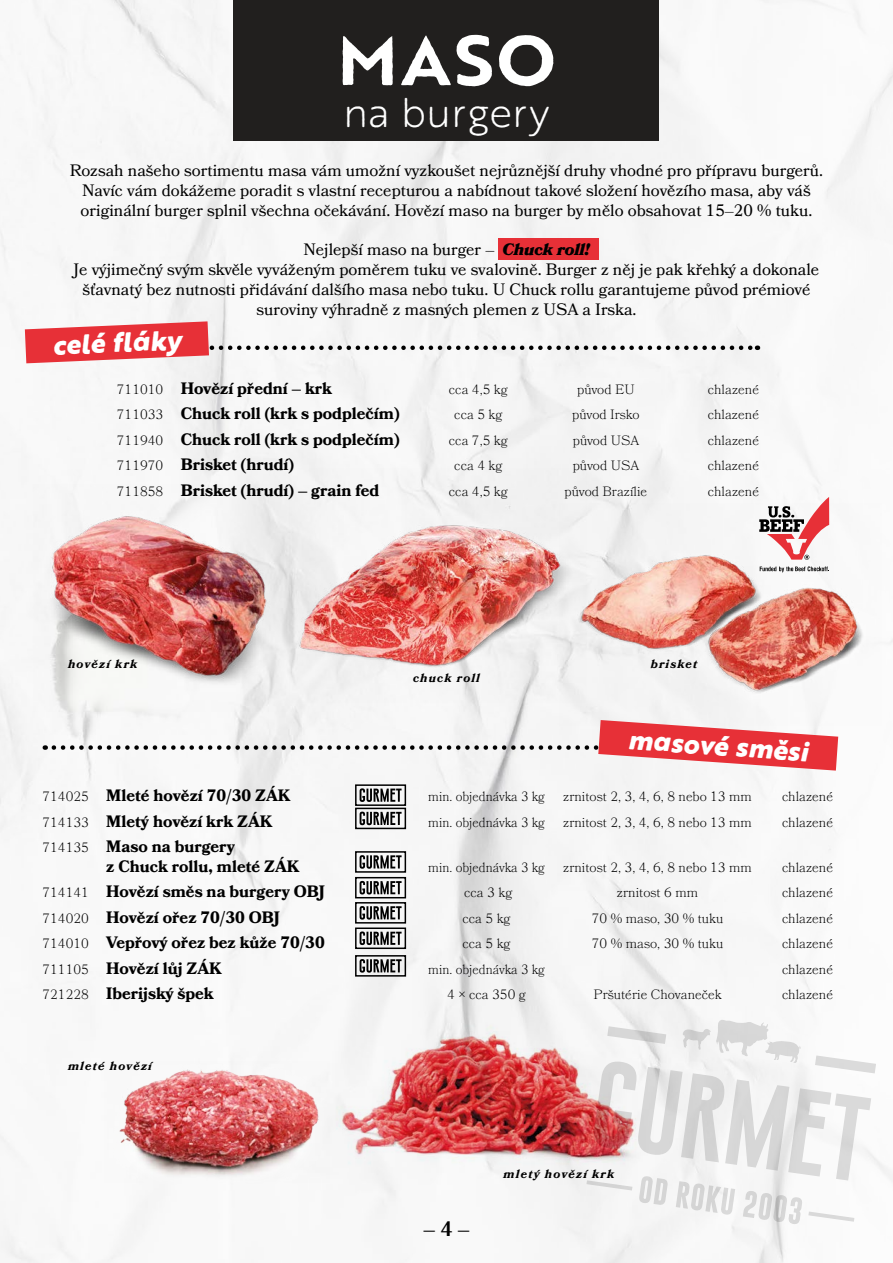
<style>
.page{position:relative;width:893px;height:1263px;background:#fff}
.page>*{position:absolute;margin:0;border:0;box-sizing:border-box;transform-origin:0 0}
.t1{font:700 68.4px "Brother 1816 Printed";color:#fff;scale:1.05 1}
.t2{font:300 40.5px "Brother 1816 Printed";color:#fff}
.t3{font:italic 800 27px "Brother 1816 Printed";color:#fff}
.t4{font:600 21px "Bookmania";color:#000}
.t5{font:16.5px/19.8px "Bookmania";color:#000;text-align:center}
.t6{font:700 16.5px/19.5px "Bookmania";color:#000}
.t7{font:300 13.5px "Bookmania";color:#000}
.t8{font:300 13.5px "Bookmania";color:#000;scale:.95 1}
.t9{font:italic 700 12px "Bookmania";letter-spacing:.1em;color:#000}
.s1{font-weight:900;font-style:italic}
.s2{font-weight:300;font-size:13.5px}
</style>
<div class="page">
<img style="left:0;top:0;width:893px;height:1263px">
<div style="left:498px;top:239px;width:101px;height:21px;background:#e73037"></div>
<div style="left:234px;top:0;width:425px;height:141px;background:#211f1e"></div>
<img style="left:34px;top:485px;width:255px;height:226px">
<img style="left:560px;top:504px;width:322px;height:222px">
<img style="left:289px;top:469px;width:297px;height:233px">
<svg style="left:759px;top:497px;width:70px;height:63px"></svg>
<svg style="left:760px;top:566px;width:69px;height:6px"></svg>
<img style="left:104px;top:1061px;width:225px;height:122px">
<img style="left:333px;top:1002px;width:315px;height:171px">
<svg style="left:586px;top:1019px;width:290px;height:205px"></svg>
<svg style="left:54px;top:720px;width:784px;height:51px"></svg>
<div style="left:355px;top:784px;width:51px;height:22px;border:2px solid #000"></div>
<svg style="left:360px;top:788px;width:42px;height:14px"></svg>
<div style="left:355px;top:808px;width:51px;height:21px;border:2px solid #000"></div>
<svg style="left:360px;top:812px;width:42px;height:13px"></svg>
<div style="left:355px;top:851px;width:51px;height:22px;border:2px solid #000"></div>
<svg style="left:360px;top:855px;width:42px;height:14px"></svg>
<div style="left:355px;top:877px;width:51px;height:21px;border:2px solid #000"></div>
<svg style="left:360px;top:881px;width:42px;height:13px"></svg>
<div style="left:355px;top:902px;width:51px;height:21px;border:2px solid #000"></div>
<svg style="left:360px;top:906px;width:42px;height:13px"></svg>
<div style="left:355px;top:927px;width:51px;height:22px;border:2px solid #000"></div>
<svg style="left:360px;top:931px;width:42px;height:14px"></svg>
<div style="left:355px;top:955px;width:51px;height:21px;border:2px solid #000"></div>
<svg style="left:360px;top:959px;width:42px;height:14px"></svg>
<svg style="left:25px;top:321px;width:733px;height:42px"></svg>
<h1 class="t1" style="left:337px;top:8px;width:210px">MASO</h1>
<h2 class="t2" style="left:343px;top:83px;width:208px">na burgery</h2>
<p class="t5" style="left:70px;top:160px;width:755px">Rozsah našeho sortimentu masa vám umožní vyzkoušet nejrůznější druhy vhodné pro přípravu burgerů.<br>Navíc vám dokážeme poradit s vlastní recepturou a nabídnout takové složení hovězího masa, aby váš originální burger splnil všechna očekávání. Hovězí maso na burger by mělo obsahovat 15–20 % tuku.</p>
<p class="t5" style="left:74px;top:240px;width:747px">Nejlepší maso na burger – <span class="s1">Chuck roll!<br></span>Je výjimečný svým skvěle vyváženým poměrem tuku ve svalovině. Burger z něj je pak křehký a dokonale šťavnatý bez nutnosti přidávání dalšího masa nebo tuku. U Chuck rollu garantujeme původ prémiové suroviny výhradně z masných plemen z USA a Irska.</p>
<h3 class="t3" style="left:52px;top:324px;width:130px;rotate:-2deg">celé fláky</h3>
<p class="t6" style="left:117px;top:378px;width:217px"><span class="s2">711010</span> Hovězí přední – krk</p>
<p class="t7" style="left:449px;top:381px;width:60px">cca 4,5 kg</p>
<p class="t7" style="left:577px;top:381px;width:59px">původ EU</p>
<p class="t7" style="left:708px;top:381px;width:53px">chlazené</p>
<p class="t6" style="left:117px;top:404px;width:284px"><span class="s2">711033</span> Chuck roll (krk s podplečím)</p>
<p class="t7" style="left:454px;top:406px;width:50px">cca 5 kg</p>
<p class="t7" style="left:572px;top:406px;width:69px">původ Irsko</p>
<p class="t7" style="left:708px;top:406px;width:53px">chlazené</p>
<p class="t6" style="left:117px;top:429px;width:284px"><span class="s2">711940</span> Chuck roll (krk s podplečím)</p>
<p class="t7" style="left:449px;top:432px;width:60px">cca 7,5 kg</p>
<p class="t7" style="left:573px;top:432px;width:68px">původ USA</p>
<p class="t7" style="left:708px;top:432px;width:53px">chlazené</p>
<p class="t6" style="left:117px;top:455px;width:179px"><span class="s2">711970</span> Brisket (hrudí)</p>
<p class="t7" style="left:454px;top:457px;width:50px">cca 4 kg</p>
<p class="t7" style="left:573px;top:457px;width:68px">původ USA</p>
<p class="t7" style="left:708px;top:457px;width:53px">chlazené</p>
<p class="t6" style="left:117px;top:480px;width:264px"><span class="s2">711858</span> Brisket (hrudí) – grain fed</p>
<p class="t7" style="left:449px;top:483px;width:60px">cca 4,5 kg</p>
<p class="t7" style="left:565px;top:483px;width:84px">původ Brazílie</p>
<p class="t7" style="left:708px;top:483px;width:53px">chlazené</p>
<p class="t9" style="left:68px;top:657px;width:71px">hovězí krk</p>
<p class="t9" style="left:413px;top:671px;width:68px">chuck roll</p>
<p class="t9" style="left:651px;top:657px;width:48px">brisket</p>
<h3 class="t3" style="left:630px;top:718px;width:182px;rotate:4deg">masové směsi</h3>
<p class="t6" style="left:43px;top:786px;width:249px"><span class="s2">714025</span> Mleté hovězí 70/30 ZÁK</p>
<p class="t8" style="left:428px;top:788px;width:124px">min. objednávka 3 kg</p>
<p class="t7" style="left:563px;top:788px;width:190px">zrnitost 2, 3, 4, 6, 8 nebo 13 mm</p>
<p class="t7" style="left:782px;top:788px;width:53px">chlazené</p>
<p class="t6" style="left:43px;top:811px;width:232px"><span class="s2">714133</span> Mletý hovězí krk ZÁK</p>
<p class="t8" style="left:428px;top:814px;width:124px">min. objednávka 3 kg</p>
<p class="t7" style="left:563px;top:814px;width:190px">zrnitost 2, 3, 4, 6, 8 nebo 13 mm</p>
<p class="t7" style="left:782px;top:814px;width:53px">chlazené</p>
<p class="t6" style="left:106px;top:837px;width:195px;text-indent:-64px"><span class="s2">714135</span> Maso na burgery<br>z Chuck rollu, mleté ZÁK</p>
<p class="t8" style="left:428px;top:859px;width:124px">min. objednávka 3 kg</p>
<p class="t7" style="left:563px;top:859px;width:190px">zrnitost 2, 3, 4, 6, 8 nebo 13 mm</p>
<p class="t7" style="left:782px;top:859px;width:53px">chlazené</p>
<p class="t6" style="left:43px;top:882px;width:284px"><span class="s2">714141</span> Hovězí směs na burgery OBJ</p>
<p class="t7" style="left:464px;top:884px;width:50px">cca 3 kg</p>
<p class="t7" style="left:617px;top:884px;width:83px">zrnitost 6 mm</p>
<p class="t7" style="left:782px;top:884px;width:53px">chlazené</p>
<p class="t6" style="left:43px;top:907px;width:239px"><span class="s2">714020</span> Hovězí ořez 70/30 OBJ</p>
<p class="t7" style="left:462px;top:910px;width:50px">cca 5 kg</p>
<p class="t7" style="left:592px;top:910px;width:133px">70 % maso, 30 % tuku</p>
<p class="t7" style="left:782px;top:910px;width:53px">chlazené</p>
<p class="t6" style="left:43px;top:933px;width:284px"><span class="s2">714010</span> Vepřový ořez bez kůže 70/30</p>
<p class="t7" style="left:462px;top:935px;width:50px">cca 5 kg</p>
<p class="t7" style="left:592px;top:935px;width:133px">70 % maso, 30 % tuku</p>
<p class="t7" style="left:782px;top:935px;width:53px">chlazené</p>
<p class="t6" style="left:43px;top:958px;width:181px"><span class="s2">711105</span> Hovězí lůj ZÁK</p>
<p class="t8" style="left:428px;top:961px;width:124px">min. objednávka 3 kg</p>
<p class="t7" style="left:782px;top:961px;width:53px">chlazené</p>
<p class="t6" style="left:43px;top:984px;width:173px"><span class="s2">721228</span> Iberijský špek</p>
<p class="t7" style="left:447px;top:986px;width:80px">4 × cca 350 g</p>
<p class="t7" style="left:593px;top:986px;width:130px">Pršutérie Chovaneček</p>
<p class="t7" style="left:782px;top:986px;width:53px">chlazené</p>
<p class="t9" style="left:68px;top:1059px;width:85px">mleté hovězí</p>
<p class="t4" style="left:423px;top:1217px;width:47px">– 4 –</p>
<p class="t9" style="left:504px;top:1167px;width:112px">mletý hovězí krk</p>
</div>
